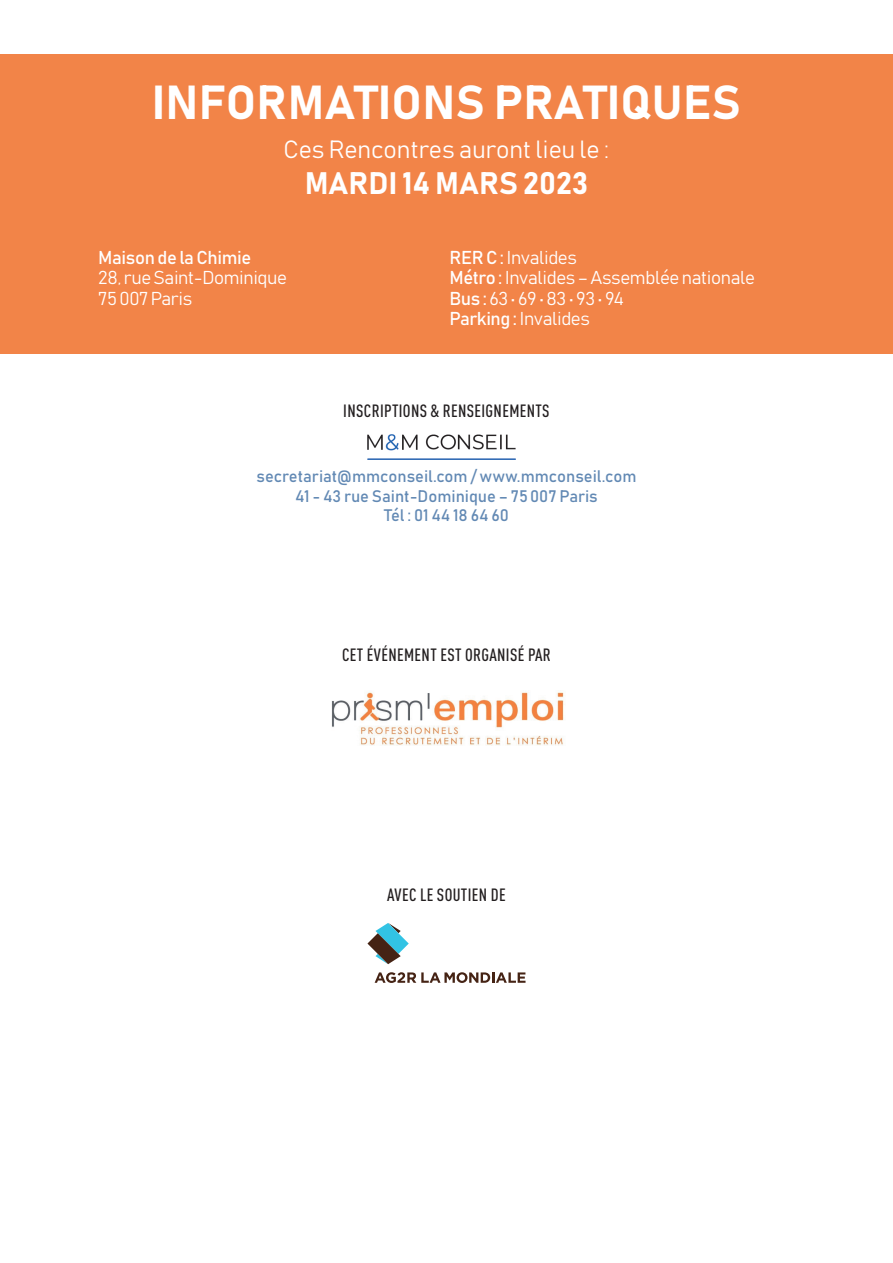
<style>
.page{position:relative;width:893px;height:1263px;background:#fff}
.page>*{position:absolute;margin:0;border:0;box-sizing:border-box;transform-origin:0 0}
.t1{font:47.1px "Bahnschrift";letter-spacing:.01em;color:#fff}
.t2{font:30.75px "Bahnschrift";color:#fff}
.t3{font:24.6px "Bahnschrift";color:#fff}
.t4{font:18.45px/20.4px "Bahnschrift";letter-spacing:-.02em;color:#fff}
.t5{font:500 condensed 17.55px "DIN Pro";letter-spacing:.02em;color:#231f20}
.t6{font:16.5px/19.8px "Bahnschrift";color:#6289b4;text-align:center}
</style>
<div class="page">
<div style="left:0;top:54px;width:893px;height:300px;background:#f28448"></div>
<img style="left:367px;top:434px;width:149px;height:26px">
<img style="left:331px;top:690px;width:233px;height:56px">
<svg style="left:367px;top:923px;width:42px;height:41px"></svg>
<svg style="left:375px;top:972px;width:150px;height:11px"></svg>
<h1 class="t1" style="left:152px;top:72px;width:590px">INFORMATIONS PRATIQUES</h1>
<h3 class="t3" style="left:284px;top:133px;width:327px">Ces Rencontres auront lieu le :</h3>
<h2 class="t2" style="left:305px;top:164px;width:285px">MARDI 14 MARS 2023</h2>
<p class="t4" style="left:98px;top:247px;width:190px">Maison de la Chimie<br>28, rue Saint-Dominique<br>75 007 Paris</p>
<p class="t4" style="left:449px;top:247px;width:307px">RER C : Invalides<br>Métro : Invalides – Assemblée nationale<br>Bus : 63 • 69 • 83 • 93 • 94<br>Parking : Invalides</p>
<p class="t5" style="left:343px;top:398px;width:208px">INSCRIPTIONS &amp; RENSEIGNEMENTS</p>
<p class="t6" style="left:256px;top:466px;width:381px">secretariat@mmconseil.com / www.mmconseil.com<br>41 - 43 rue Saint-Dominique – 75007 Paris<br>Tél : 01 44 18 64 60</p>
<p class="t5" style="left:342px;top:642px;width:210px">CET ÉVÉNEMENT EST ORGANISÉ PAR</p>
<p class="t5" style="left:387px;top:882px;width:120px">AVEC LE SOUTIEN DE</p>
</div>
